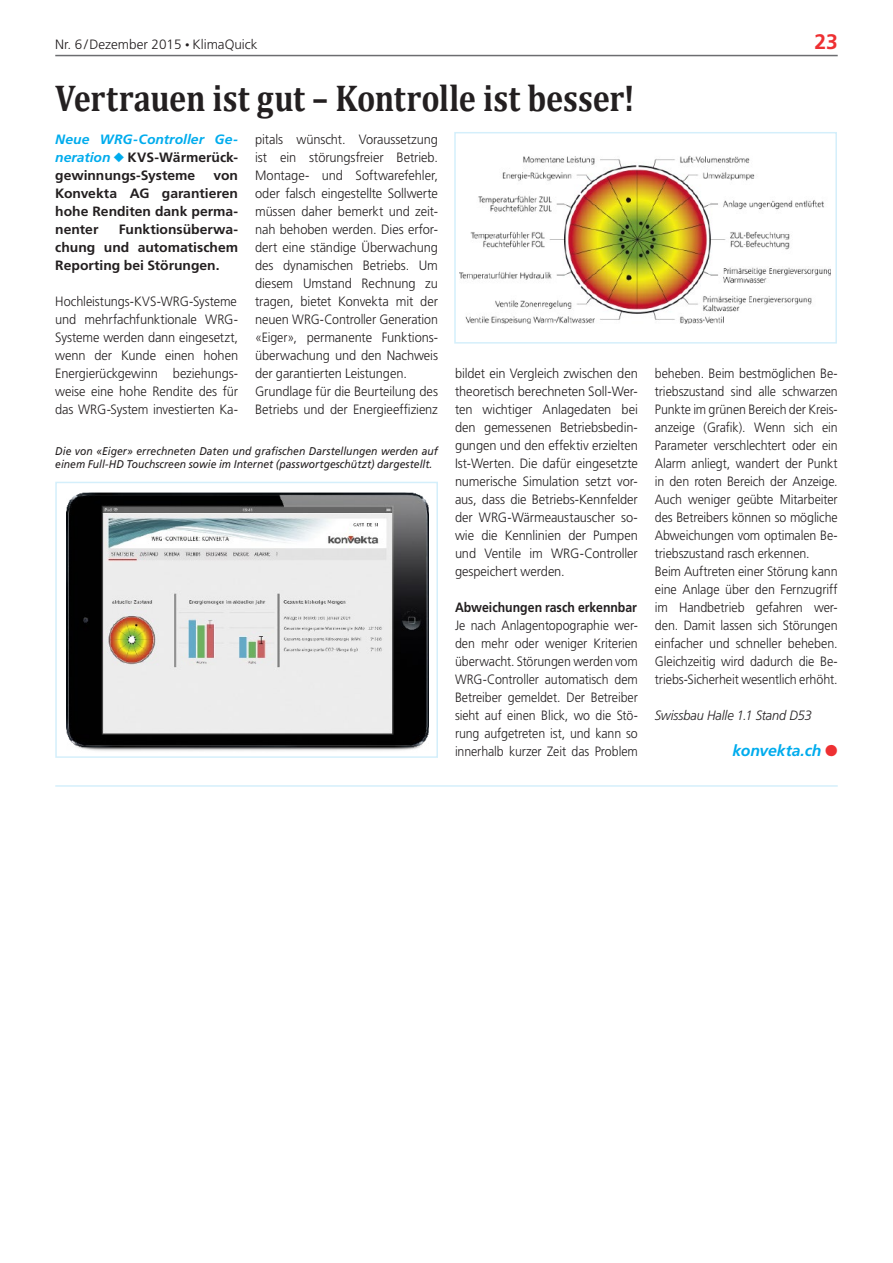
<style>
.page{position:relative;width:893px;height:1263px;background:#fff}
.page>*{position:absolute;margin:0;border:0;box-sizing:border-box;transform-origin:0 0}
.t1{font:700 37.5px "Cambria";letter-spacing:-.005em;color:#231f20;scale:.86 1}
.t2{font:700 21px "Frutiger";color:#ee3032}
.t3{font:italic 700 15.75px "Frutiger";letter-spacing:-.005em;color:#00aced}
.t4{font:300 13.5px/18px "Frutiger";letter-spacing:-.005em;color:#231f20;scale:.95 1}
.t5{font:300 13.5px/18px "Frutiger";letter-spacing:-.005em;color:#231f20;text-align:justify;scale:.92 1}
.t6{font:300 13.5px/18px "Frutiger";letter-spacing:-.005em;color:#231f20;text-align:justify;scale:.94 1}
.t7{font:700 13.5px/18px "Frutiger";color:#231f20;text-align:justify}
.t8{font:300 13.5px "Frutiger";letter-spacing:-.005em;color:#231f20}
.t9{font:700 13.5px "Frutiger";color:#231f20;scale:.91 1}
.t10{font:italic 300 13.5px "Frutiger";letter-spacing:-.01em;color:#231f20;scale:.95 1}
.t11{font:italic 11.25px/13.5px "Frutiger";letter-spacing:.005em;color:#231f20;scale:.92 1}
.s1{font-size:9px}
.s2{font-style:italic;color:#00aced}
.s3{color:#00aced}
.s4{color:#ee3032}
</style>
<div class="page">
<hr style="left:55px;top:55px;width:783px;height:1px;background:#6c6d70">
<hr style="left:55px;top:785px;width:783px;height:2px;background:#d4effb">
<img style="left:459px;top:155px;width:372px;height:169px">
<div style="left:454px;top:132px;width:383px;height:212px;border:1px solid #d4effb"></div>
<img style="left:67px;top:492px;width:361px;height:259px">
<div style="left:55px;top:482px;width:383px;height:276px;border:1px solid #d4effb"></div>
<p class="t8" style="left:55px;top:37px;width:204px">Nr. 6/Dezember 2015 <span class="s1">•</span> KlimaQuick</p>
<h2 class="t2" style="left:814px;top:30px;width:25px">23</h2>
<h1 class="t1" style="left:55px;top:72px;width:675px">Vertrauen ist gut – Kontrolle ist besser!</h1>
<p class="t7" style="left:55px;top:130px;width:184px"><span class="s2">Neue WRG-Controller Ge&shy;neration</span> <span class="s3">◆</span> KVS-Wärmerück&shy;gewinnungs-Systeme</p>
<p class="t4" style="left:255px;top:130px;width:194px">pitals wünscht. Voraussetzung ist ein störungsfreier Betrieb.<br>Montage- und Softwarefehler, oder falsch eingestellte Sollwerte müssen daher bemerkt und zeit&shy;nah behoben werden. Dies erfor&shy;dert eine ständige Überwachung des dynamischen Betriebs. Um diesem Umstand Rechnung zu tragen, bietet Konvekta mit der neuen WRG-Controller Generation «Eiger», permanente Funktions&shy;überwachung und den Nachweis der garantierten Leistungen.<br>Grundlage für die Beurteilung des<br>Betriebs und der Energieeffizienz</p>
<p class="t7" style="left:55px;top:166px;width:184px;text-indent:158px">von Konvekta AG garantieren hohe Renditen dank perma&shy;nenter</p>
<p class="t7" style="left:55px;top:220px;width:184px;text-indent:63px">Funktionsüberwa&shy;chung und automatischem Reporting bei Störungen.</p>
<p class="t6" style="left:55px;top:292px;width:196px">Hochleistungs-KVS-WRG-Systeme und mehrfachfunktionale WRG-Systeme werden dann eingesetzt, wenn der Kunde einen hohen Energierückgewinn beziehungs&shy;weise eine hohe Rendite des für das WRG-System investierten Ka-</p>
<p class="t4" style="left:455px;top:364px;width:194px;text-align:justify">bildet ein Vergleich zwischen den theoretisch berechneten Soll-Wer&shy;ten wichtiger Anlagedaten bei den gemessenen Betriebsbedin&shy;gungen und den effektiv erzielten Ist-Werten. Die dafür eingesetzte numerische Simulation setzt vor&shy;aus, dass die Betriebs-Kennfelder der WRG-Wärmeaustauscher so&shy;wie die Kennlinien der Pumpen und Ventile im WRG-Controller gespeichert werden.</p>
<p class="t9" style="left:455px;top:599px;width:202px">Abweichungen rasch erkennbar</p>
<p class="t5" style="left:455px;top:616px;width:200px">Je nach Anlagentopographie wer&shy;den mehr oder weniger Kriterien überwacht. Störungen werden vom WRG-Controller automatisch dem Betreiber gemeldet. Der Betreiber sieht auf einen Blick, wo die Stö&shy;rung aufgetreten ist, und kann so innerhalb kurzer Zeit das Problem</p>
<p class="t11" style="left:55px;top:444px;width:417px">Die von «Eiger» errechneten Daten und grafischen Darstellungen werden auf einem Full-HD Touchscreen sowie im Internet (passwortgeschützt) dargestellt.</p>
<p class="t5" style="left:655px;top:364px;width:200px;text-align:left">beheben. Beim bestmöglichen Be&shy;triebszustand sind alle schwarzen Punkte im grünen Bereich der Kreis&shy;anzeige (Grafik). Wenn sich ein Parameter verschlechtert oder ein Alarm anliegt, wandert der Punkt in den roten Bereich der Anzeige.<br>Auch weniger geübte Mitarbeiter des Betreibers können so mögliche Abweichungen vom optimalen Be&shy;triebszustand rasch erkennen.<br>Beim Auftreten einer Störung kann eine Anlage über den Fernzugriff im Handbetrieb gefahren wer&shy;den. Damit lassen sich Störungen einfacher und schneller beheben.<br>Gleichzeitig wird dadurch die Be&shy;triebs-Sicherheit wesentlich erhöht.</p>
<p class="t10" style="left:655px;top:708px;width:167px">Swissbau Halle 1.1 Stand D53</p>
<p class="t3" style="left:733px;top:741px;width:107px">konvekta.ch <span class="s4">●</span></p>
</div>
